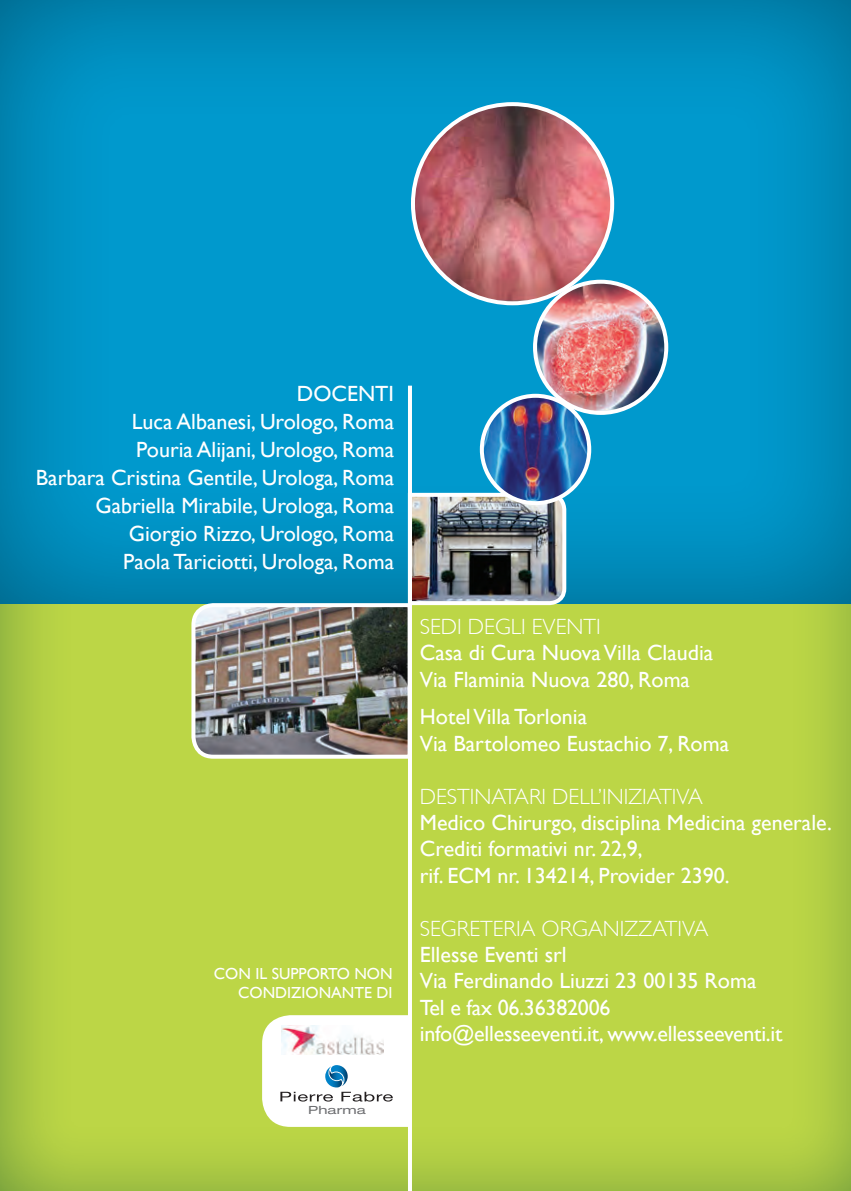
<style>
.page{position:relative;width:851px;height:1191px;background:#fff}
.page>*{position:absolute;margin:0;border:0;box-sizing:border-box;transform-origin:0 0}
.t1{font:22px/26.4px "Gill Sans";color:#fff}
.t2{font:300 22px "Gill Sans";color:#fff}
.t3{font:16px/19.2px "Gill Sans";color:#fff;text-align:right}
.t4{font:expanded 11.2px "Helvetica Neue";letter-spacing:.01em;color:#6c6d70;scale:1.24 1}
</style>
<div class="page">
<div style="left:0;top:489px;width:850px;height:702px;background:#4d87c6;opacity:.94"></div>
<div style="left:0;top:0;width:850px;height:604px;background:#231f20;opacity:.5"></div>
<img style="left:189px;top:491px;width:379px;height:269px">
<hr style="left:408px;top:386px;width:4px;height:805px;background:#fff">
<img style="left:413px;top:104px;width:199px;height:199px;border-radius:100px">
<div style="left:411px;top:102px;width:203px;height:203px;border:4px solid #fff;border-radius:50%"></div>
<img style="left:482px;top:396px;width:107px;height:107px;border-radius:54px">
<div style="left:480px;top:394px;width:111px;height:111px;border:4px solid #fff;border-radius:50%"></div>
<img style="left:535px;top:282px;width:131px;height:131px;border-radius:66px">
<div style="left:533px;top:280px;width:135px;height:135px;border:4px solid #fff;border-radius:50%"></div>
<svg style="left:262px;top:1015px;width:146px;height:111px"></svg>
<p class="t1" style="left:36px;top:379px;width:359px;line-height:28px;text-align:right">DOCENTI<br>Luca Albanesi, Urologo, Roma<br>Pouria Alijani, Urologo, Roma<br>Barbara Cristina Gentile, Urologa, Roma<br>Gabriella Mirabile, Urologa, Roma<br>Giorgio Rizzo, Urologo, Roma<br>Paola Tariciotti, Urologa, Roma</p>
<p class="t3" style="left:214px;top:963px;width:180px">CON IL SUPPORTO NON<br>CONDIZIONANTE DI</p>
<p class="t4" style="left:308px;top:1103px;width:48px">Pharma</p>
<p class="t2" style="left:420px;top:614px;width:182px">SEDI DEGLI EVENTI</p>
<p class="t1" style="left:420px;top:639px;width:295px">Casa di Cura Nuova Villa Claudia<br>Via Flaminia Nuova 280, Roma</p>
<p class="t1" style="left:420px;top:703px;width:311px">Hotel Villa Torlonia<br>Via Bartolomeo Eustachio 7, Roma</p>
<p class="t2" style="left:420px;top:783px;width:284px">DESTINATARI DELL’INIZIATIVA</p>
<p class="t1" style="left:420px;top:809px;width:413px">Medico Chirurgo, disciplina Medicina generale.<br>Crediti formativi nr. 22,9,<br>rif. ECM nr. 134214, Provider 2390.</p>
<p class="t2" style="left:420px;top:915px;width:290px">SEGRETERIA ORGANIZZATIVA</p>
<p class="t1" style="left:420px;top:941px;width:364px">Ellesse Eventi srl<br>Via Ferdinando Liuzzi 23 00135 Roma<br>Tel e fax 06.36382006 info@ellesseeventi.it, www.ellesseeventi.it</p>
</div>
